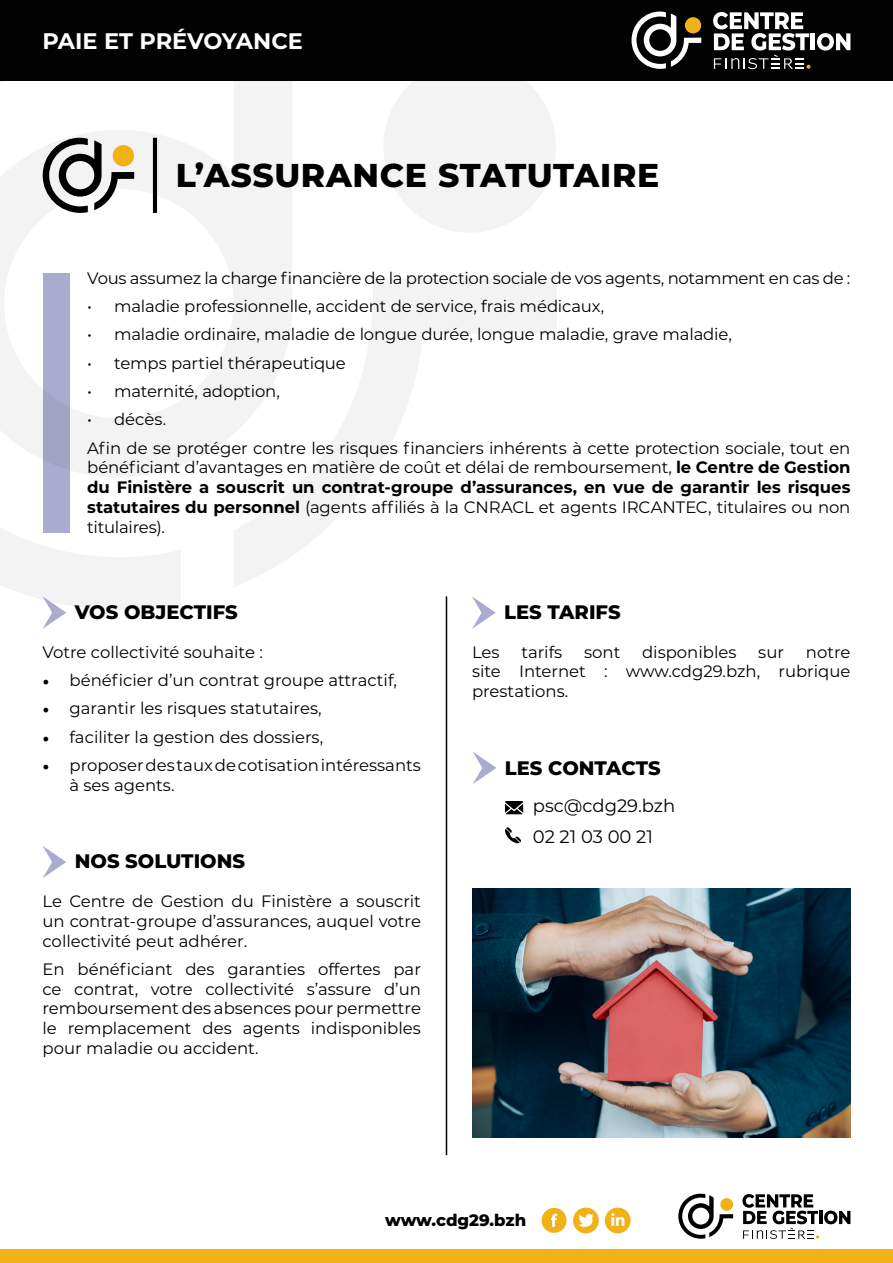
<style>
.page{position:relative;width:893px;height:1263px;background:#fff}
.page>*{position:absolute;margin:0;border:0;box-sizing:border-box;transform-origin:0 0}
.t1{font:800 33px "Montserrat";letter-spacing:.02em;color:#000}
.t2{font:700 22.5px "Montserrat";color:#fff}
.t3{font:800 19.5px "Montserrat";color:#000}
.t4{font:18px/30.6px "Montserrat";color:#000}
.t5{font:16.5px/19.8px "Montserrat";letter-spacing:-.005em;color:#000;text-align:justify}
.t6{font:800 16.5px "Montserrat";letter-spacing:-.005em;color:#000}
.s1{font-weight:700}
.s2{font-family:"Minion Pro";font-size:18px}
</style>
<div class="page">
<svg style="left:181px;top:81px;width:111px;height:384px;fill:#f3f3f3"></svg>
<svg style="left:233px;top:278px;width:324px;height:309px"></svg>
<svg style="left:0;top:81px;width:181px;height:528px"></svg>
<div style="left:383px;top:60px;width:173px;height:173px;background:#f3f3f3;border-radius:50%"></div>
<hr style="left:446px;top:596px;width:1px;height:559px;background:#000">
<svg style="left:43px;top:596px;width:23px;height:33px"></svg>
<div style="left:0;top:0;width:893px;height:81px;background:#020203"></div>
<svg style="left:631px;top:12px;width:70px;height:57px"></svg>
<div style="left:685px;top:17px;width:16px;height:16px;background:#f3b118;border-radius:50%"></div>
<svg style="left:713px;top:12px;width:97px;height:57px"></svg>
<hr style="left:811px;top:33px;width:4px;height:17px;background:#fff">
<svg style="left:817px;top:33px;width:33px;height:18px"></svg>
<svg style="left:43px;top:138px;width:91px;height:75px"></svg>
<div style="left:113px;top:145px;width:21px;height:21px;background:#f3b118;border-radius:50%"></div>
<hr style="left:153px;top:138px;width:4px;height:75px;background:#000">
<svg style="left:472px;top:596px;width:24px;height:33px"></svg>
<svg style="left:43px;top:846px;width:23px;height:32px"></svg>
<svg style="left:473px;top:752px;width:23px;height:32px"></svg>
<div style="left:0;top:1249px;width:893px;height:14px;background:#f3b118"></div>
<svg style="left:678px;top:1194px;width:55px;height:45px"></svg>
<div style="left:720px;top:1198px;width:13px;height:13px;background:#f3b118;border-radius:50%"></div>
<svg style="left:742px;top:1194px;width:108px;height:45px"></svg>
<div style="left:542px;top:1208px;width:25px;height:25px;background:#f3b118;border-radius:50%"></div>
<svg style="left:551px;top:1214px;width:6px;height:13px"></svg>
<div style="left:573px;top:1207px;width:26px;height:26px;background:#f3b118;border-radius:50%"></div>
<svg style="left:578px;top:1214px;width:16px;height:13px"></svg>
<div style="left:605px;top:1207px;width:26px;height:26px;background:#f3b118;border-radius:50%"></div>
<svg style="left:611px;top:1213px;width:13px;height:13px"></svg>
<svg style="left:505px;top:801px;width:18px;height:13px"></svg>
<svg style="left:505px;top:827px;width:16px;height:16px"></svg>
<img style="left:473px;top:889px;width:377px;height:248px">
<h2 class="t2" style="left:43px;top:25px;width:262px">PAIE ET PRÉVOYANCE</h2>
<h1 class="t1" style="left:176px;top:151px;width:485px">L’ASSURANCE STATUTAIRE</h1>
<p class="t5" style="left:87px;top:267px;width:765px">Vous assumez la charge financière de la protection sociale de vos agents, notamment en cas de :</p>
<p class="t5" style="left:87px;top:296px;width:519px">• maladie professionnelle, accident de service, frais médicaux,</p>
<p class="t5" style="left:87px;top:324px;width:646px">• maladie ordinaire, maladie de longue durée, longue maladie, grave maladie,</p>
<p class="t5" style="left:87px;top:352px;width:260px">• temps partiel thérapeutique</p>
<p class="t5" style="left:87px;top:381px;width:194px">• maternité, adoption,</p>
<p class="t5" style="left:87px;top:405px;width:765px;line-height:28.3px">• décès.<br>Afin de se protéger contre les risques financiers inhérents à cette protection sociale, tout en</p>
<p class="t5" style="left:87px;top:457px;width:765px">bénéficiant d’avantages en matière de coût et délai de remboursement, <span class="s1">le Centre de Gestion du Finistère a souscrit un contrat-groupe d’assurances, en vue de garantir les risques statutaires du personnel</span> (agents affiliés à la CNRACL et agents IRCANTEC, titulaires ou non titulaires).</p>
<p class="t3" style="left:75px;top:598px;width:165px">VOS OBJECTIFS</p>
<p class="t5" style="left:43px;top:641px;width:222px">Votre collectivité souhaite :</p>
<p class="t5" style="left:43px;top:669px;width:356px"><span class="s2">•</span> bénéficier d’un contrat groupe attractif,</p>
<p class="t5" style="left:43px;top:698px;width:281px"><span class="s2">•</span> garantir les risques statutaires,</p>
<p class="t5" style="left:43px;top:726px;width:282px"><span class="s2">•</span> faciliter la gestion des dossiers,</p>
<p class="t5" style="left:70px;top:754px;width:353px;text-indent:-27px"><span class="s2">•</span> proposer des taux de cotisation intéressants à ses agents.</p>
<p class="t3" style="left:75px;top:847px;width:172px">NOS SOLUTIONS</p>
<p class="t5" style="left:43px;top:891px;width:380px">Le Centre de Gestion du Finistère a souscrit un contrat-groupe d’assurances, auquel votre collectivité peut adhérer.</p>
<p class="t5" style="left:43px;top:958px;width:380px">En bénéficiant des garanties offertes par ce contrat, votre collectivité s’assure d’un remboursement des absences pour permettre le remplacement des agents indisponibles pour maladie ou accident.</p>
<p class="t3" style="left:504px;top:598px;width:118px">LES TARIFS</p>
<p class="t5" style="left:472px;top:641px;width:29px">Les</p>
<p class="t5" style="left:521px;top:641px;width:43px">tarifs</p>
<p class="t5" style="left:584px;top:641px;width:38px">sont</p>
<p class="t5" style="left:642px;top:641px;width:96px">disponibles</p>
<p class="t5" style="left:758px;top:641px;width:27px">sur</p>
<p class="t5" style="left:472px;top:641px;width:380px;text-indent:334px">notre site Internet : www.cdg29.bzh, rubrique prestations.</p>
<p class="t3" style="left:505px;top:753px;width:157px">LES CONTACTS</p>
<p class="t4" style="left:533px;top:790px;width:144px">psc@cdg29.bzh<br>02 21 03 00 21</p>
<p class="t6" style="left:385px;top:1208px;width:142px">www.cdg29.bzh</p>
</div>
